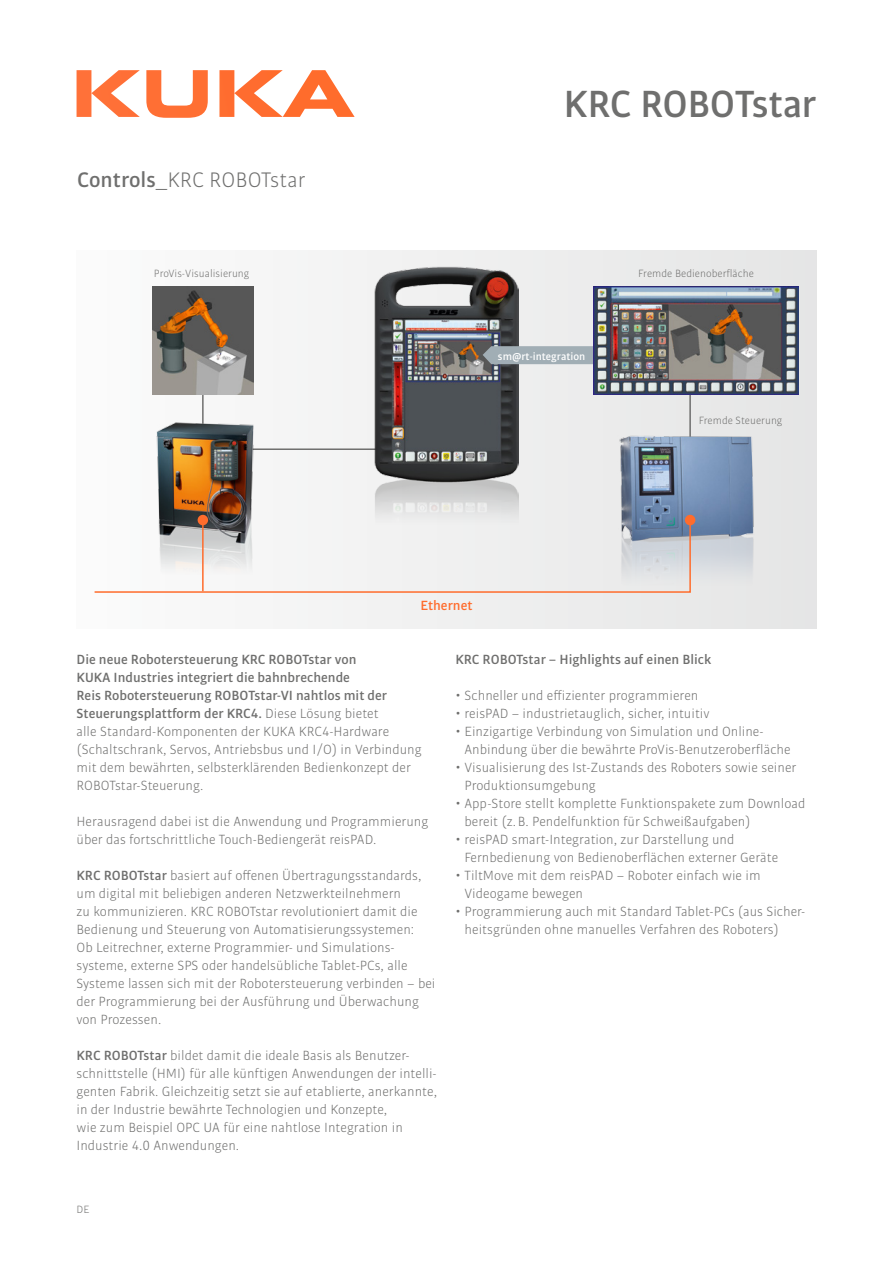
<style>
.page{position:relative;width:893px;height:1263px;background:#fff}
.page>*{position:absolute;margin:0;border:0;box-sizing:border-box;transform-origin:0 0}
.t1{font:700 40.5px "KUKA Bulo";letter-spacing:-.01em;color:#6f6f6e}
.Subline_15___18{font:22.5px "KUKA Bulo";color:#6f6f6e}
.Copy_9_5___12{font:14.25px/18px "KUKA Bulo";color:#6f6f6e}
.Copy_Headline_9_5{font:700 14.25px "KUKA Bulo";color:#6f6f6e}
.t2{font:700 14.25px "KUKA Bulo";color:#ff6c2c}
.Länderkürzel_7_5___9{font:11.25px "KUKA Bulo";color:#6f6f6e}
.t3{font:700 11.25px "KUKA Bulo";color:#fff}
.s1{font-weight:700}
</style>
<div class="page">
<svg style="left:77px;top:70px;width:278px;height:48px"></svg>
<div style="left:77px;top:250px;width:739px;height:378px;background:linear-gradient(to bottom,#f0f1f1,#f0f1f1)"></div>
<hr style="left:185px;top:448px;width:261px;height:2px;background:#6f6f6e">
<hr style="left:689px;top:358px;width:2px;height:144px;background:#6f6f6e">
<hr style="left:202px;top:358px;width:2px;height:137px;background:#6f6f6e">
<img style="left:133px;top:396px;width:144px;height:232px">
<img style="left:560px;top:406px;width:233px;height:222px">
<svg style="left:93px;top:523px;width:599px;height:70px"></svg>
<img style="left:152px;top:286px;width:101px;height:108px">
<img style="left:375px;top:250px;width:143px;height:378px">
<svg style="left:483px;top:346px;width:111px;height:18px;background:#9da9b1"></svg>
<img style="left:594px;top:286px;width:204px;height:108px">
<hr style="left:202px;top:520px;width:2px;height:71px;background:#ff6c2c">
<div style="left:198px;top:515px;width:10px;height:10px;background:#ff6c2c;border-radius:50%"></div>
<div style="left:685px;top:515px;width:10px;height:10px;background:#ff6c2c;border-radius:50%"></div>
<p class="Subline_15___18" style="left:77px;top:166px;width:230px"><span class="s1">Controls</span>_KRC ROBOTstar</p>
<h1 class="t1" style="left:563px;top:78px;width:254px">KRC ROBOTstar</h1>
<p class="Länderkürzel_7_5___9" style="left:154px;top:266px;width:97px">ProVis-Visualisierung</p>
<p class="Länderkürzel_7_5___9" style="left:638px;top:266px;width:117px">Fremde Bedienoberfläche</p>
<p class="t3" style="left:498px;top:349px;width:89px">sm@rt-integration</p>
<p class="t2" style="left:420px;top:596px;width:54px">Ethernet</p>
<p class="Länderkürzel_7_5___9" style="left:699px;top:413px;width:85px">Fremde Steuerung</p>
<p class="Copy_9_5___12" style="left:77px;top:650px;width:347px"><span class="s1">Die neue Robotersteuerung KRC ROBOTstar von<br>KUKA Industries integriert die bahnbrechende<br>Reis Robotersteuerung ROBOTstar-VI nahtlos mit der Steuerungsplattform der KRC4.</span> Diese Lösung bietet<br>alle Standard-Komponenten der KUKA KRC4-Hardware (Schaltschrank, Servos, Antriebsbus und I/O) in Verbindung mit dem bewährten, selbsterklärenden Bedienkonzept der ROBOTstar-Steuerung.</p>
<p class="Copy_9_5___12" style="left:77px;top:812px;width:353px">Herausragend dabei ist die Anwendung und Programmierung über das fortschrittliche Touch-Bediengerät reisPAD.</p>
<p class="Copy_9_5___12" style="left:77px;top:866px;width:360px"><span class="s1">KRC ROBOTstar</span> basiert auf offenen Übertragungsstandards, um digital mit beliebigen anderen Netzwerkteilnehmern<br>zu kommunizieren. KRC ROBOTstar revolutioniert damit die Bedienung und Steuerung von Automatisierungssystemen:<br>Ob Leitrechner, externe Programmier- und Simulations&shy;systeme, externe SPS oder handelsübliche Tablet-PCs, alle Systeme lassen sich mit der Robotersteuerung verbinden – bei der Programmierung bei der Ausführung und Überwachung von Prozessen.</p>
<p class="Copy_9_5___12" style="left:77px;top:1046px;width:362px"><span class="s1">KRC ROBOTstar</span> bildet damit die ideale Basis als Benutzer&shy;schnittstelle (HMI) für alle künftigen Anwendungen der intelli&shy;genten Fabrik. Gleichzeitig setzt sie auf etablierte, anerkannte, in der Industrie bewährte Technologien und Konzepte,<br>wie zum Beispiel OPC UA für eine nahtlose Integration in Industrie 4.0 Anwendungen.</p>
<p class="Copy_Headline_9_5" style="left:455px;top:650px;width:257px">KRC ROBOTstar – Highlights auf einen Blick</p>
<p class="Copy_9_5___12" style="left:455px;top:686px;width:244px">• Schneller und effizienter programmieren</p>
<p class="Copy_9_5___12" style="left:455px;top:704px;width:256px">• reisPAD – industrietauglich, sicher, intuitiv</p>
<p class="Copy_9_5___12" style="left:464px;top:722px;width:328px;text-indent:-9px">• Einzigartige Verbindung von Simulation und Online-<br>Anbindung über die bewährte ProVis-Benutzeroberfläche</p>
<p class="Copy_9_5___12" style="left:464px;top:758px;width:333px;text-indent:-9px">• Visualisierung des Ist-Zustands des Roboters sowie seiner<br>Produktionsumgebung</p>
<p class="Copy_9_5___12" style="left:464px;top:794px;width:342px;text-indent:-9px">• App-Store stellt komplette Funktionspakete zum Download bereit (z.B. Pendelfunktion für Schweißaufgaben)</p>
<p class="Copy_9_5___12" style="left:464px;top:830px;width:315px;text-indent:-9px">• reisPAD smart-Integration, zur Darstellung und<br>Fernbedienung von Bedienoberflächen externer Geräte</p>
<p class="Copy_9_5___12" style="left:464px;top:866px;width:298px;text-indent:-9px">• TiltMove mit dem reisPAD – Roboter einfach wie im<br>Videogame bewegen</p>
<p class="Copy_9_5___12" style="left:464px;top:902px;width:342px;text-indent:-9px">• Programmierung auch mit Standard Tablet-PCs (aus Sicher&shy;heitsgründen ohne manuelles Verfahren des Roboters)</p>
<p class="Länderkürzel_7_5___9" style="left:77px;top:1202px;width:14px">DE</p>
</div>
